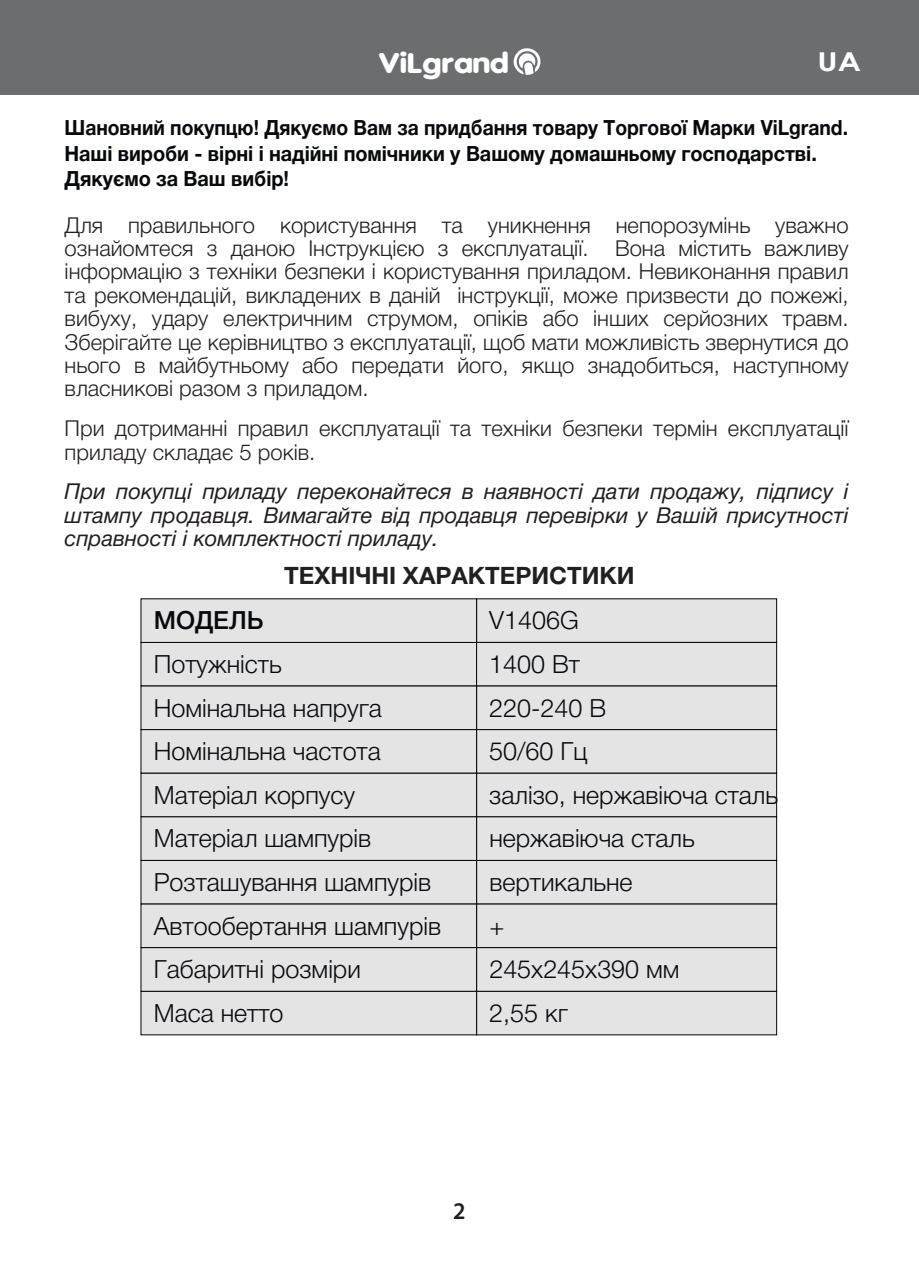
<style>
.page{position:relative;width:919px;height:1270px;background:#fff}
.page>*{position:absolute;margin:0;border:0;box-sizing:border-box;transform-origin:0 0}
.t1{font:700 27px "VAG World";color:#fff;scale:1.21 1}
.t2{font:700 26px "Century Gothic";color:#fff;scale:1.21 1}
.t3{font:300 25.2px/43.6px "Helvetica Neue Cyr";color:#07090e}
.t4{font:500 25.2px "Helvetica Neue Cyr";color:#07090e}
.t5{font:700 24px "Helvetica Neue Cyr";color:#231f20}
.t6{font:600 24px "Myriad Pro";color:#231f20}
.t7{font:300 22px/23.4px "Helvetica Neue Cyr";color:#231f20;text-align:justify}
.t8{font:italic 22px/23.4px "Helvetica Neue Cyr";color:#231f20;text-align:justify}
.t9{font:700 21px/25.2px "Helvetica Neue Cyr";letter-spacing:-.005em;color:#07090e;scale:.92 1}
</style>
<div class="page">
<div style="left:0;top:0;width:918px;height:95px;background:#6c6d70"></div>
<svg style="left:513px;top:48px;width:28px;height:27px"></svg>
<div style="left:141px;top:642px;width:336px;height:44px;background:#e3e4e3"></div>
<div style="left:476px;top:599px;width:300px;height:44px;background:#e3e4e3"></div>
<div style="left:476px;top:642px;width:300px;height:44px;background:#e3e4e3;border:1px solid #050504"></div>
<div style="left:476px;top:686px;width:300px;height:44px;background:#e3e4e3"></div>
<div style="left:476px;top:729px;width:300px;height:44px;background:#e3e4e3;border:1px solid #050504"></div>
<div style="left:476px;top:773px;width:300px;height:44px;background:#e3e4e3;border:1px solid #050504"></div>
<div style="left:476px;top:817px;width:300px;height:44px;background:#e3e4e3"></div>
<div style="left:476px;top:991px;width:300px;height:44px;background:#e3e4e3;border:1px solid #050504"></div>
<div style="left:141px;top:599px;width:336px;height:44px;background:#e3e4e3;border:1px solid #050504"></div>
<div style="left:141px;top:686px;width:336px;height:44px;background:#e3e4e3"></div>
<div style="left:141px;top:729px;width:336px;height:44px;background:#e3e4e3;border:1px solid #050504"></div>
<div style="left:141px;top:773px;width:336px;height:44px;background:#e3e4e3;border:1px solid #050504"></div>
<div style="left:141px;top:991px;width:336px;height:44px;background:#e3e4e3;border:1px solid #050504"></div>
<div style="left:141px;top:817px;width:336px;height:44px;background:#e3e4e3"></div>
<div style="left:476px;top:860px;width:300px;height:44px;background:#e3e4e3;border:1px solid #050504"></div>
<div style="left:141px;top:860px;width:336px;height:44px;background:#e3e4e3;border:1px solid #050504"></div>
<div style="left:476px;top:904px;width:300px;height:44px;background:#e3e4e3"></div>
<div style="left:141px;top:904px;width:336px;height:44px;background:#e3e4e3"></div>
<div style="left:476px;top:947px;width:300px;height:44px;background:#e3e4e3;border:1px solid #050504"></div>
<div style="left:141px;top:947px;width:336px;height:44px;background:#e3e4e3;border:1px solid #050504"></div>
<p class="t1" style="left:378px;top:48px;width:109px">ViLgrand</p>
<p class="t2" style="left:817px;top:41px;width:37px">UA</p>
<p class="t9" style="left:65px;top:116px;width:853px">Шановний покупцю! Дякуємо Вам за придбання товару Торгової Марки ViLgrand.<br>Наші вироби - вірні і надійні помічники у Вашому домашньому господарстві.<br>Дякуємо за Ваш вибір!</p>
<p class="t7" style="left:65px;top:213px;width:785px">Для правильного користування та уникнення непорозумінь уважно ознайомтеся з даною Інструкцією з експлуатації. Bона містить важливу інформацію з техніки безпеки і користування приладом. Невиконання правил та рекомендацій, викладених в даній інструкції, може призвести до пожежі, вибуху, удару електричним струмом, опіків або інших серйозних травм.<br>Зберігайте це керівництво з експлуатації, щоб мати можливість звернутися до нього в майбутньому або передати його, якщо знадобиться, наступному власникові разом з приладом.</p>
<p class="t7" style="left:65px;top:417px;width:785px">При дотриманні правил експлуатації та техніки безпеки термін експлуатації приладу складає 5 років.</p>
<p class="t8" style="left:65px;top:480px;width:785px">При покупці приладу переконайтеся в наявності дати продажу, підпису і штампу продавця. Вимагайте від продавця перевірки у Вашій присутності справності і комплектності приладу.</p>
<p class="t5" style="left:284px;top:562px;width:352px">ТЕХНІЧНІ ХАРАКТЕРИСТИКИ</p>
<p class="t4" style="left:154px;top:607px;width:111px">МОДЕЛЬ</p>
<p class="t3" style="left:154px;top:642px;width:129px">Потужність</p>
<p class="t3" style="left:154px;top:686px;width:230px;text-align:justify">Номінальна напруга Номінальна частота Матеріал корпусу</p>
<p class="t3" style="left:154px;top:817px;width:279px">Матеріал шампурів<br>Розташування шампурів</p>
<p class="t3" style="left:489px;top:599px;width:290px">V1406G<br>1400 Вт<br>220-240 В<br>50/60 Гц<br>залізо, нержавіюча сталь нержавіюча сталь</p>
<p class="t3" style="left:489px;top:860px;width:145px">вертикальне</p>
<p class="t3" style="left:154px;top:904px;width:289px">Автообертання шампурів</p>
<p class="t3" style="left:489px;top:904px;width:17px">+</p>
<p class="t3" style="left:154px;top:948px;width:209px">Габаритні розміри</p>
<p class="t3" style="left:489px;top:948px;width:192px">245х245х390 мм</p>
<p class="t3" style="left:154px;top:991px;width:131px">Маса нетто</p>
<p class="t3" style="left:489px;top:991px;width:80px">2,55 кг</p>
<p class="t6" style="left:453px;top:1196px;width:14px">2</p>
</div>
